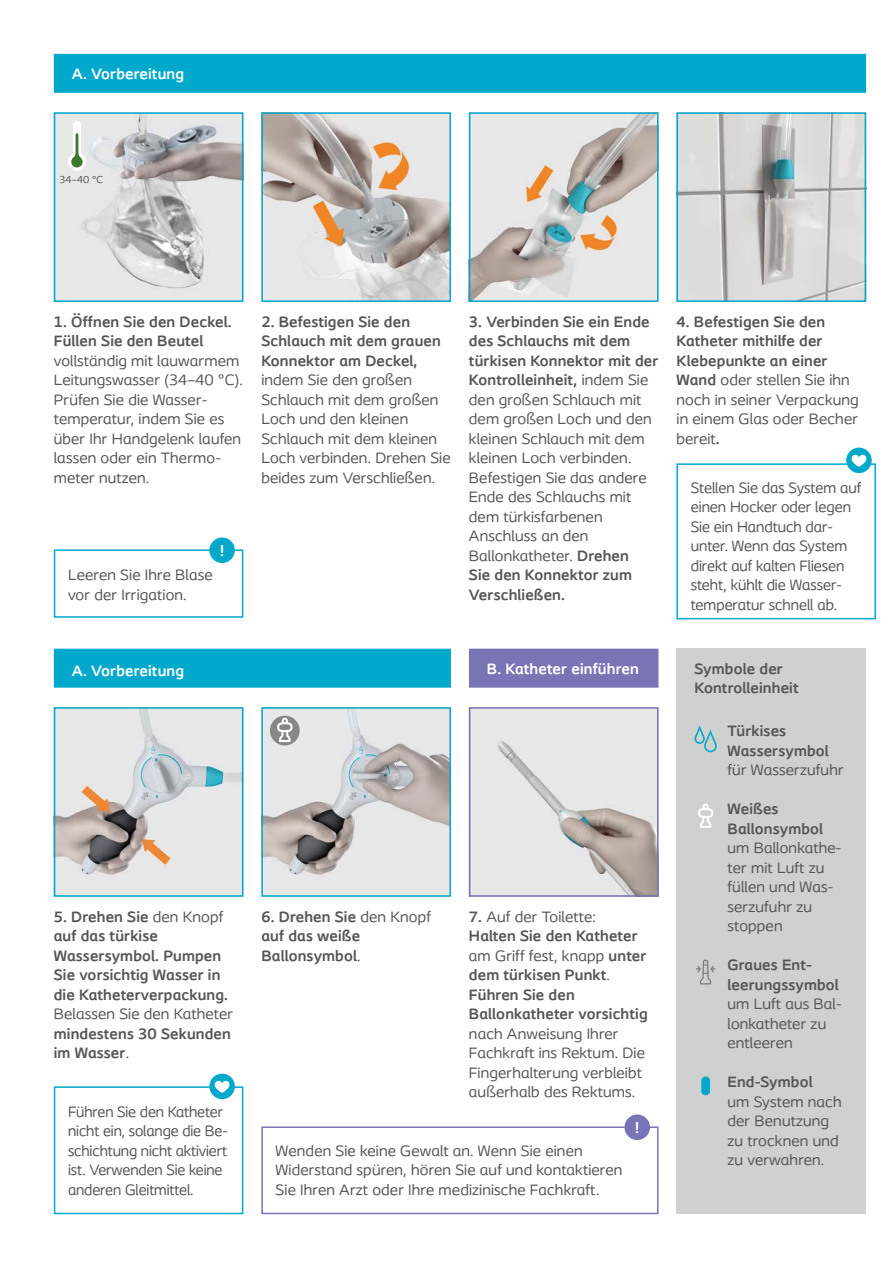
<style>
.page{position:relative;width:893px;height:1263px;background:#fff}
.page>*{position:absolute;margin:0;border:0;box-sizing:border-box;transform-origin:0 0}
.Spread_text_headings{font:15.75px/19.5px "Coloplast";letter-spacing:.01em;color:#565656}
.Spread_text{font:15.75px/19.5px "Coloplast";color:#565656}
.Spread_text_headings-2{font:700 15.75px/19.5px "Coloplast";letter-spacing:.01em;color:#565656}
.Spread_text-2{font:15.75px/19.5px "Coloplast";color:#565656;scale:.96 1}
.Spread_text_headings-3{font:700 15.75px "Coloplast";letter-spacing:.01em;color:#fff}
.Spread_text-3{font:700 15.75px/19.5px "Coloplast";letter-spacing:.01em;color:#565656}
.Spread_text-4{font:10.5px "Coloplast";color:#565656}
.s1{font-weight:700}
.s2{font-weight:400}
</style>
<div class="page">
<div style="left:54px;top:54px;width:812px;height:39px;background:#00a9cc"></div>
<img style="left:57px;top:115px;width:183px;height:184px">
<div style="left:54px;top:112px;width:189px;height:190px;border:2px solid #00a9cc"></div>
<img style="left:679px;top:115px;width:184px;height:184px">
<div style="left:676px;top:112px;width:190px;height:190px;border:2px solid #00a9cc"></div>
<img style="left:57px;top:710px;width:183px;height:184px">
<div style="left:54px;top:707px;width:189px;height:190px;border:2px solid #00a9cc"></div>
<img style="left:472px;top:115px;width:183px;height:184px">
<div style="left:469px;top:112px;width:189px;height:190px;border:2px solid #00a9cc"></div>
<img style="left:264px;top:115px;width:184px;height:184px">
<div style="left:261px;top:112px;width:190px;height:190px;border:2px solid #00a9cc"></div>
<img style="left:264px;top:710px;width:184px;height:184px">
<div style="left:261px;top:707px;width:190px;height:190px;border:2px solid #00a9cc"></div>
<img style="left:472px;top:710px;width:183px;height:184px">
<div style="left:469px;top:707px;width:189px;height:190px;border:2px solid #7874b5"></div>
<div style="left:270px;top:716px;width:30px;height:29px;background:#878786;border-radius:50%"></div>
<svg style="left:277px;top:718px;width:16px;height:24px"></svg>
<div style="left:676px;top:649px;width:190px;height:565px;background:#cfd0d0"></div>
<div style="left:701px;top:1076px;width:9px;height:19px;background:#00a9cc;border-radius:4px"></div>
<svg style="left:696px;top:960px;width:19px;height:24px"></svg>
<svg style="left:698px;top:804px;width:15px;height:24px"></svg>
<svg style="left:694px;top:726px;width:23px;height:26px"></svg>
<div style="left:469px;top:649px;width:189px;height:39px;background:#7874b5"></div>
<div style="left:54px;top:649px;width:397px;height:39px;background:#00a9cc"></div>
<div style="left:54px;top:549px;width:189px;height:69px;border:2px solid #00a9cc"></div>
<div style="left:209px;top:537px;width:26px;height:26px;background:#00a9cc;border-radius:50%"></div>
<div style="left:676px;top:463px;width:200px;height:156px;border:2px solid #00a9cc"></div>
<div style="left:846px;top:448px;width:26px;height:25px;background:#00a9cc;border-radius:50%"></div>
<svg style="left:851px;top:455px;width:16px;height:12px"></svg>
<svg style="left:68px;top:121px;width:18px;height:50px"></svg>
<div style="left:54px;top:1086px;width:189px;height:128px;border:2px solid #00a9cc"></div>
<div style="left:209px;top:1074px;width:26px;height:25px;background:#00a9cc;border-radius:50%"></div>
<svg style="left:214px;top:1081px;width:16px;height:12px"></svg>
<div style="left:261px;top:1126px;width:397px;height:88px;border:2px solid #7874b5"></div>
<div style="left:624px;top:1114px;width:26px;height:26px;background:#7874b5;border-radius:50%"></div>
<p class="Spread_text_headings-3" style="left:72px;top:64px;width:114px">A. Vorbereitung</p>
<p class="Spread_text-4" style="left:60px;top:173px;width:45px">34–40 °C</p>
<p class="Spread_text_headings" style="left:54px;top:312px;width:191px"><span class="s1">1. Öffnen Sie den Deckel.<br>Füllen Sie den Beutel </span>vollständig mit lauwarmem<br>Leitungswasser (34–40 °C).<br>Prüfen Sie die Wasser&shy;temperatur, indem Sie es über Ihr Handgelenk laufen lassen oder ein Thermo&shy;meter nutzen.</p>
<p class="Spread_text_headings" style="left:261px;top:312px;width:191px"><span class="s1">2. Befestigen Sie den<br>Schlauch mit dem grauen<br>Konnektor am Deckel, </span>indem Sie den großen<br>Schlauch mit dem großen<br>Loch und den kleinen<br>Schlauch mit dem kleinen<br>Loch verbinden. Drehen Sie beides zum Verschließen.</p>
<p class="Spread_text_headings" style="left:469px;top:312px;width:191px"><span class="s1">3. Verbinden Sie ein Ende des Schlauchs mit dem türkisen Konnektor mit der<br>Kontrolleinheit,</span> indem Sie den großen Schlauch mit dem großen Loch und den kleinen Schlauch mit dem kleinen Loch verbinden.<br>Befestigen Sie das andere<br>Ende des Schlauchs mit dem türkisfarbenen<br>Anschluss an den<br>Ballonkatheter. <span class="s1">Drehen<br>Sie den Konnektor zum<br>Verschließen.</span></p>
<p class="Spread_text_headings" style="left:676px;top:312px;width:184px"><span class="s1">4. Befestigen Sie den<br>Katheter mithilfe der<br>Klebepunkte an einer<br>Wand</span> oder stellen Sie ihn noch in seiner Verpackung in einem Glas oder Becher bereit<span class="s1">.</span></p>
<p class="Spread_text" style="left:691px;top:477px;width:172px">Stellen Sie das System auf einen Hocker oder legen<br>Sie ein Handtuch dar&shy;unter. Wenn das System direkt auf kalten Fliesen steht, kühlt die Wasser&shy;temperatur schnell ab.</p>
<p class="Spread_text_headings-3" style="left:220px;top:541px;width:5px">!</p>
<p class="Spread_text" style="left:68px;top:565px;width:146px">Leeren Sie Ihre Blase vor der Irrigation.</p>
<p class="Spread_text_headings-3" style="left:72px;top:661px;width:114px">A. Vorbereitung</p>
<p class="Spread_text_headings-3" style="left:487px;top:659px;width:153px">B. Katheter einführen</p>
<p class="Spread_text_headings-2" style="left:54px;top:906px;width:181px">5. Drehen Sie <span class="s2">den Knopf </span>auf das türkise<br>Wassersymbol. Pumpen<br>Sie vorsichtig Wasser in die Katheterverpackung.<br><span class="s2">Belassen Sie den Katheter </span>mindestens 30 Sekunden im Wasser<span class="s2">.</span></p>
<p class="Spread_text_headings-2" style="left:261px;top:906px;width:171px">6. Drehen Sie <span class="s2">den Knopf </span>auf das weiße<br>Ballonsymbol<span class="s2">.</span></p>
<p class="Spread_text_headings" style="left:469px;top:906px;width:180px"><span class="s1">7.</span> Auf der Toilette:<br><span class="s1">Halten Sie den Katheter </span>am Griff fest, knapp <span class="s1">unter dem türkisen Punkt</span>.<br><span class="s1">Führen Sie den<br>Ballonkatheter vorsichtig </span>nach Anweisung Ihrer<br>Fachkraft ins Rektum. Die<br>Fingerhalterung verbleibt außerhalb des Rektums.</p>
<p class="Spread_text-2" style="left:68px;top:1101px;width:167px">Führen Sie den Katheter nicht ein, solange die Be&shy;schichtung nicht aktiviert ist. Verwenden Sie keine anderen Gleitmittel.</p>
<p class="Spread_text_headings-3" style="left:635px;top:1118px;width:5px">!</p>
<p class="Spread_text" style="left:276px;top:1140px;width:348px">Wenden Sie keine Gewalt an. Wenn Sie einen<br>Widerstand spüren, hören Sie auf und kontaktieren<br>Sie Ihren Arzt oder Ihre medizinische Fachkraft.</p>
<p class="Spread_text_headings-2" style="left:694px;top:658px;width:106px">Symbole der<br>Kontrolleinheit</p>
<p class="Spread_text-3" style="left:727px;top:721px;width:103px">Türkises<br>Wassersymbol</p>
<p class="Spread_text" style="left:727px;top:760px;width:118px">für Wasserzufuhr</p>
<p class="Spread_text-3" style="left:727px;top:799px;width:97px">Weißes<br>Ballonsymbol</p>
<p class="Spread_text" style="left:727px;top:838px;width:115px">um Ballonkathe&shy;ter mit Luft zu füllen und Was&shy;serzufuhr zu stoppen</p>
<p class="Spread_text" style="left:727px;top:955px;width:116px"><span class="s1">Graues Ent&shy;leerungssymbol </span>um Luft aus Bal&shy;lonkatheter zu entleeren</p>
<p class="Spread_text-3" style="left:727px;top:1072px;width:87px">End-Symbol</p>
<p class="Spread_text" style="left:727px;top:1092px;width:116px">um System nach der Benutzung zu trocknen und zu verwahren.</p>
</div>
